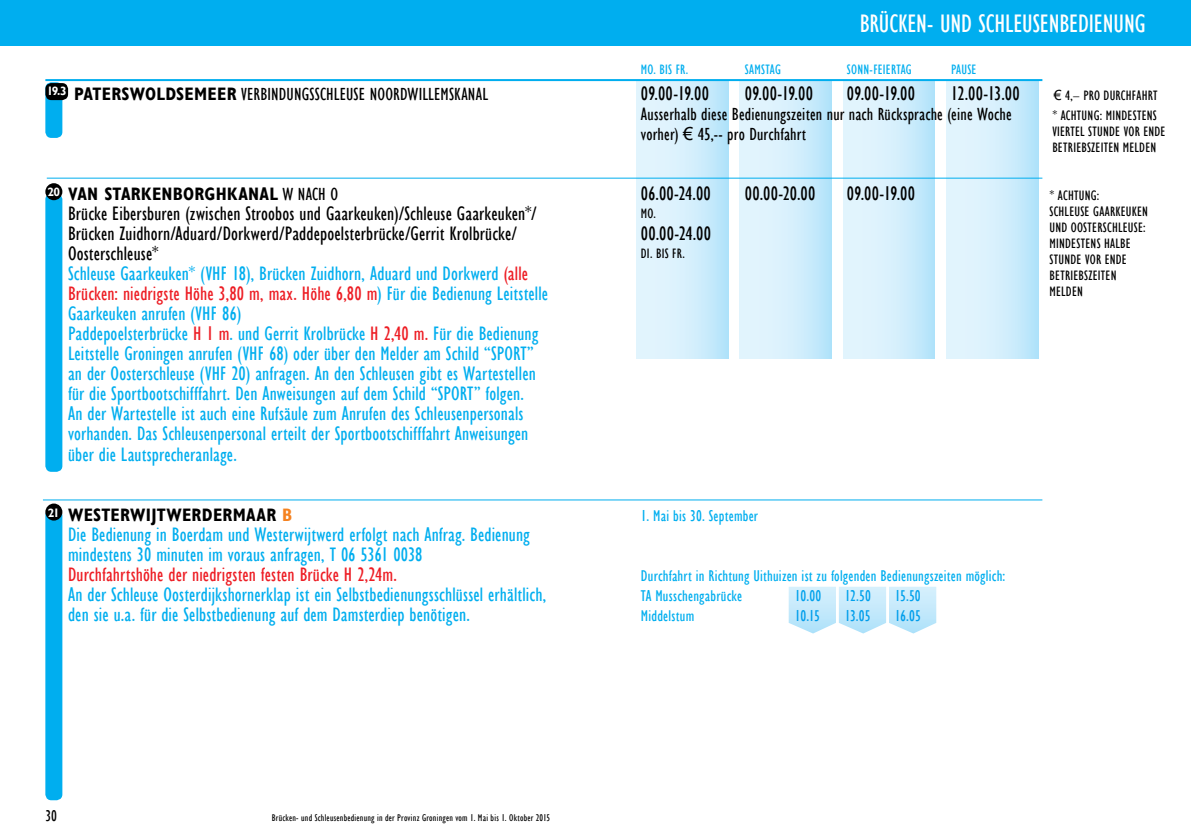
<style>
.page{position:relative;width:1191px;height:840px;background:#fff}
.page>*{position:absolute;margin:0;border:0;box-sizing:border-box;transform-origin:0 0}
.t1{font:26px "Gill Sans Condensed";letter-spacing:-.005em;color:#fff}
.t2{font:20px/20px "Gill Sans Condensed";letter-spacing:.005em;color:#00aeef}
.t3{font:20px "Gill Sans Condensed";letter-spacing:.01em;color:#000}
.t4{font:20px "Gill Sans Condensed";letter-spacing:.01em;color:#ed1d24}
.t5{font:18px/20px "Gill Sans Condensed";letter-spacing:.01em;color:#000}
.t6{font:700 18px "Gill Sans Condensed";letter-spacing:.015em;color:#000}
.t7{font:16px/20px "Gill Sans Condensed";letter-spacing:.015em;color:#00aeef}
.t8{font:16px "Gill Sans Condensed";color:#000}
.t9{font:14px/16px "Gill Sans Condensed";letter-spacing:.015em;color:#000}
.t10{font:14px "Gill Sans Condensed";letter-spacing:.015em;color:#00aeef}
.t11{font:10px "Gill Sans Condensed";letter-spacing:.025em;color:#000}
.s1{font-weight:700}
.s2{font-weight:400}
.s3{color:#000}
.s4{color:#ed1d24}
.s5{color:#f58220}
.s6{font-family:"Arial"}
</style>
<div class="page">
<div style="left:45px;top:193px;width:17px;height:278px;background:#00aeef;border-radius:6px"></div>
<div style="left:45px;top:509px;width:17px;height:290px;background:#00aeef;border-radius:6px"></div>
<div style="left:45px;top:82px;width:17px;height:56px;background:#00aeef;border-radius:6px"></div>
<div style="left:595px;top:0;width:596px;height:45px;background:#00aeef"></div>
<div style="left:0;top:0;width:595px;height:45px;background:#00aeef"></div>
<div style="left:45px;top:83px;width:23px;height:17px;background:#000;border-radius:6px"></div>
<div style="left:45px;top:183px;width:17px;height:17px;background:#000;border-radius:50%"></div>
<div style="left:45px;top:503px;width:17px;height:17px;background:#000;border-radius:50%"></div>
<div style="left:946px;top:80px;width:92px;height:278px;background:linear-gradient(to right,#ebf7fe,#bbe6fb)"></div>
<div style="left:843px;top:80px;width:92px;height:278px;background:linear-gradient(to right,#ebf7fe,#bbe6fb)"></div>
<div style="left:740px;top:80px;width:91px;height:278px;background:linear-gradient(to right,#eaf7fe,#bce6fb)"></div>
<div style="left:636px;top:80px;width:92px;height:278px;background:linear-gradient(to right,#ebf7fe,#bce6fb)"></div>
<svg style="left:788px;top:586px;width:148px;height:47px"></svg>
<hr style="left:45px;top:79px;width:997px;height:2px;background:#00aeef">
<hr style="left:43px;top:499px;width:999px;height:1px;background:#00aeef">
<hr style="left:47px;top:177px;width:995px;height:1px;background:#00aeef">
<p class="t5" style="left:47px;top:84px;width:442px"><sup>19.3</sup> <span class="s1">PATERSWOLDSEMEER</span> VERBINDUNGSSCHLEUSE NOORDWILLEMSKANAL</p>
<p class="t6" style="left:48px;top:183px;width:292px"><sup>20</sup> VAN STARKENBORGHKANAL <span class="s2">W NACH O</span></p>
<p class="t2" style="left:68px;top:204px;width:481px"><span class="s3">Brücke Eibersburen (zwischen Stroobos und Gaarkeuken)/Schleuse Gaarkeuken*/ Brücken Zuidhorn/Aduard/Dorkwerd/Paddepoelsterbrücke/Gerrit Krolbrücke/ Oosterschleuse*<br></span>Schleuse Gaarkeuken* (VHF 18), Brücken Zuidhorn, Aduard und Dorkwerd <span class="s4">(alle Brücken: niedrigste Höhe 3,80 m, max. Höhe 6,80 m</span>) Für die Bedienung Leitstelle Gaarkeuken anrufen (VHF 86)<br>Paddepoelsterbrücke <span class="s4">H 1 m</span>. und Gerrit Krolbrücke <span class="s4">H 2,40 m.</span> Für die Bedienung Leitstelle Groningen anrufen (VHF 68) oder über den Melder am Schild “SPORT” an der Oosterschleuse (VHF 20) anfragen. An den Schleusen gibt es Wartestellen für die Sportbootschifffahrt. Den Anweisungen auf dem Schild “SPORT” folgen.<br>An der Wartestelle ist auch eine Rufsäule zum Anrufen des Schleusenpersonals vorhanden. Das Schleusenpersonal erteilt der Sportbootschifffahrt Anweisungen über die Lautsprecheranlage.</p>
<p class="t6" style="left:48px;top:503px;width:246px"><sup>21</sup> WESTERWIJTWERDERMAAR <span class="s5">B</span></p>
<p class="t2" style="left:68px;top:524px;width:463px">Die Bedienung in Boerdam und Westerwijtwerd erfolgt nach Anfrag. Bedienung mindestens 30 minuten im voraus anfragen, T 06 5361 0038</p>
<p class="t4" style="left:68px;top:563px;width:330px">Durchfahrtshöhe der niedrigsten festen Brücke H 2,24m.</p>
<p class="t2" style="left:68px;top:584px;width:480px">An der Schleuse Oosterdijkshornerklap ist ein Selbstbedienungsschlüssel erhältlich, den sie u.a. für die Selbstbedienung auf dem Damsterdiep benötigen.</p>
<p class="t8" style="left:45px;top:806px;width:13px">30</p>
<p class="t11" style="left:272px;top:811px;width:280px">Brücken- und Schleusenbedienung in der Provinz Groningen vom 1. Mai bis 1. Oktober 2015</p>
<h1 class="t1" style="left:859px;top:9px;width:287px">BRÜCKEN- UND SCHLEUSENBEDIENUNG</h1>
<p class="t10" style="left:641px;top:61px;width:49px">MO. BIS FR.</p>
<p class="t10" style="left:745px;top:61px;width:37px">SAMSTAG</p>
<p class="t10" style="left:847px;top:61px;width:66px">SONN-FEIERTAG</p>
<p class="t10" style="left:951px;top:61px;width:27px">PAUSE</p>
<p class="t3" style="left:641px;top:83px;width:70px">09.00-19.00</p>
<p class="t3" style="left:745px;top:83px;width:70px">09.00-19.00</p>
<p class="t3" style="left:847px;top:83px;width:70px">09.00-19.00</p>
<p class="t3" style="left:951px;top:83px;width:70px">12.00-13.00</p>
<p class="t5" style="left:641px;top:104px;width:372px">Ausserhalb diese Bedienungszeiten nur nach Rücksprache (eine Woche vorher) <span class="s6">€</span> 45,-- pro Durchfahrt</p>
<p class="t3" style="left:641px;top:183px;width:72px">06.00-24.00</p>
<p class="t3" style="left:745px;top:183px;width:72px">00.00-20.00</p>
<p class="t3" style="left:847px;top:183px;width:70px">09.00-19.00</p>
<p class="t9" style="left:641px;top:206px;width:17px">MO.</p>
<p class="t3" style="left:641px;top:223px;width:72px">00.00-24.00</p>
<p class="t9" style="left:641px;top:246px;width:45px">DI. BIS FR.</p>
<p class="t9" style="left:1052px;top:86px;width:107px;line-height:20px"><span class="s6">€</span> 4,– PRO DURCHFAHRT * ACHTUNG: MINDESTENS</p>
<p class="t9" style="left:1052px;top:124px;width:115px">VIERTEL STUNDE VOR ENDE<br>BETRIEBSZEITEN MELDEN</p>
<p class="t9" style="left:1049px;top:188px;width:100px">* ACHTUNG:<br>SCHLEUSE GAARKEUKEN<br>UND OOSTERSCHLEUSE:<br>MINDESTENS HALBE<br>STUNDE VOR ENDE<br>BETRIEBSZEITEN<br>MELDEN</p>
<p class="t7" style="left:641px;top:505px;width:119px">1. Mai bis 30. September</p>
<p class="t7" style="left:641px;top:565px;width:366px">Durchfahrt in Richtung Uithuizen ist zu folgenden Bedienungszeiten möglich:<br>TA Musschengabrücke</p>
<p class="t7" style="left:795px;top:585px;width:28px">10.00</p>
<p class="t7" style="left:845px;top:585px;width:28px">12.50</p>
<p class="t7" style="left:895px;top:585px;width:27px">15.50</p>
<p class="t7" style="left:641px;top:605px;width:55px">Middelstum</p>
<p class="t7" style="left:795px;top:605px;width:27px">10.15</p>
<p class="t7" style="left:845px;top:605px;width:27px">13.05</p>
<p class="t7" style="left:895px;top:605px;width:27px">16.05</p>
</div>
